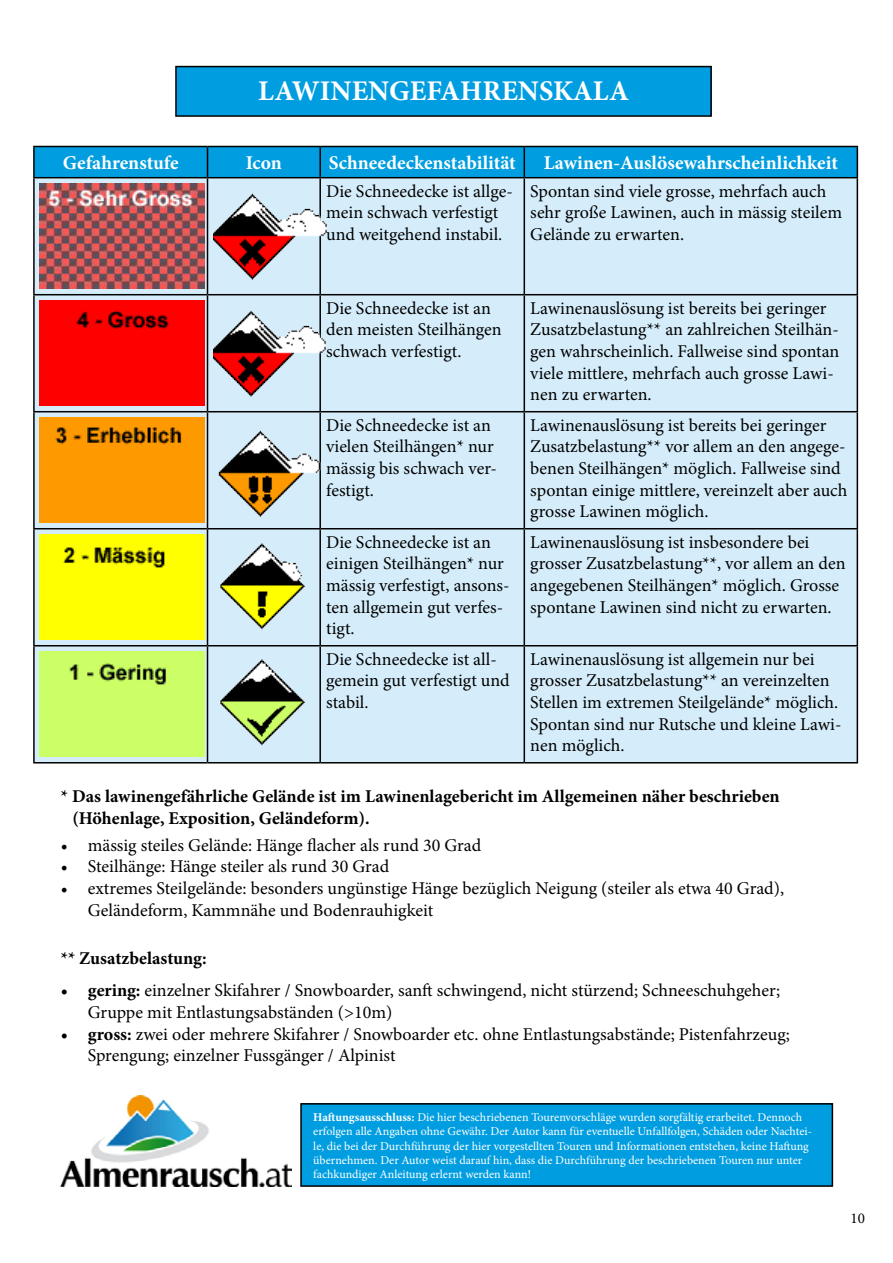
<style>
.page{position:relative;width:893px;height:1263px;background:#fff}
.page>*{position:absolute;margin:0;border:0;box-sizing:border-box;transform-origin:0 0}
.t1{font:700 28.5px "Minion Pro";color:#fff}
.t2{font:700 19.5px "Minion Pro";color:#fff}
.t3{font:18px/21.6px "Minion Pro";color:#000}
.t4{font:700 18px/21.6px "Minion Pro";color:#000}
.t5{font:15px "Minion Pro";color:#000}
.t6{font:12px/14.4px "Minion Pro";color:#fff}
.s1{font-weight:700}
</style>
<div class="page">
<div style="left:176px;top:67px;width:535px;height:49px;background:#009ee0"></div>
<div style="left:175px;top:66px;width:537px;height:51px;border:2px solid #000"></div>
<div style="left:301px;top:1104px;width:531px;height:82px;background:#009ee0"></div>
<div style="left:300px;top:1103px;width:533px;height:84px;border:2px solid #000"></div>
<svg style="left:35px;top:147px;width:822px;height:30px;background:#009cdd"></svg>
<div style="left:35px;top:178px;width:822px;height:584px;background:#d5edfa"></div>
<hr style="left:33px;top:146px;width:174px;height:1px;background:#000">
<hr style="left:33px;top:147px;width:2px;height:30px;background:#000">
<hr style="left:207px;top:146px;width:113px;height:1px;background:#000">
<hr style="left:207px;top:147px;width:1px;height:30px;background:#000">
<hr style="left:320px;top:146px;width:204px;height:1px;background:#000">
<hr style="left:319px;top:147px;width:2px;height:30px;background:#000">
<hr style="left:524px;top:146px;width:334px;height:1px;background:#000">
<hr style="left:524px;top:147px;width:1px;height:30px;background:#000">
<hr style="left:857px;top:147px;width:1px;height:30px;background:#000">
<hr style="left:33px;top:177px;width:174px;height:1px;background:#000">
<hr style="left:33px;top:178px;width:2px;height:116px;background:#000">
<hr style="left:207px;top:177px;width:113px;height:1px;background:#000">
<hr style="left:207px;top:178px;width:1px;height:116px;background:#000">
<hr style="left:320px;top:177px;width:204px;height:1px;background:#000">
<hr style="left:319px;top:178px;width:2px;height:116px;background:#000">
<hr style="left:524px;top:177px;width:334px;height:1px;background:#000">
<hr style="left:524px;top:178px;width:1px;height:116px;background:#000">
<hr style="left:857px;top:178px;width:1px;height:116px;background:#000">
<hr style="left:33px;top:294px;width:174px;height:1px;background:#000">
<hr style="left:33px;top:295px;width:2px;height:116px;background:#000">
<hr style="left:207px;top:294px;width:113px;height:1px;background:#000">
<hr style="left:207px;top:295px;width:1px;height:116px;background:#000">
<hr style="left:320px;top:294px;width:204px;height:1px;background:#000">
<hr style="left:319px;top:295px;width:2px;height:116px;background:#000">
<hr style="left:524px;top:294px;width:334px;height:1px;background:#000">
<hr style="left:524px;top:295px;width:1px;height:116px;background:#000">
<hr style="left:857px;top:295px;width:1px;height:116px;background:#000">
<hr style="left:33px;top:411px;width:174px;height:1px;background:#000">
<hr style="left:33px;top:412px;width:2px;height:116px;background:#000">
<hr style="left:207px;top:411px;width:113px;height:1px;background:#000">
<hr style="left:207px;top:412px;width:1px;height:116px;background:#000">
<hr style="left:320px;top:411px;width:204px;height:1px;background:#000">
<hr style="left:319px;top:412px;width:2px;height:116px;background:#000">
<hr style="left:524px;top:411px;width:334px;height:1px;background:#000">
<hr style="left:524px;top:412px;width:1px;height:116px;background:#000">
<hr style="left:857px;top:412px;width:1px;height:116px;background:#000">
<hr style="left:33px;top:528px;width:174px;height:1px;background:#000">
<hr style="left:33px;top:529px;width:2px;height:116px;background:#000">
<hr style="left:207px;top:528px;width:113px;height:1px;background:#000">
<hr style="left:207px;top:529px;width:1px;height:116px;background:#000">
<hr style="left:320px;top:528px;width:204px;height:1px;background:#000">
<hr style="left:319px;top:529px;width:2px;height:116px;background:#000">
<hr style="left:524px;top:528px;width:334px;height:1px;background:#000">
<hr style="left:524px;top:529px;width:1px;height:116px;background:#000">
<hr style="left:857px;top:529px;width:1px;height:116px;background:#000">
<hr style="left:33px;top:645px;width:174px;height:1px;background:#000">
<hr style="left:33px;top:646px;width:2px;height:116px;background:#000">
<hr style="left:207px;top:645px;width:113px;height:1px;background:#000">
<hr style="left:207px;top:646px;width:1px;height:116px;background:#000">
<hr style="left:320px;top:645px;width:204px;height:1px;background:#000">
<hr style="left:319px;top:646px;width:2px;height:116px;background:#000">
<hr style="left:524px;top:645px;width:334px;height:1px;background:#000">
<hr style="left:524px;top:646px;width:1px;height:116px;background:#000">
<hr style="left:857px;top:646px;width:1px;height:116px;background:#000">
<hr style="left:33px;top:762px;width:174px;height:1px;background:#000">
<hr style="left:207px;top:762px;width:113px;height:1px;background:#000">
<hr style="left:320px;top:762px;width:204px;height:1px;background:#000">
<hr style="left:524px;top:762px;width:334px;height:1px;background:#000">
<img style="left:40px;top:184px;width:165px;height:105px">
<img style="left:213px;top:184px;width:119px;height:105px">
<div style="left:40px;top:301px;width:165px;height:105px;background:#f00"></div>
<img style="left:213px;top:301px;width:118px;height:105px">
<img style="left:40px;top:418px;width:165px;height:105px">
<img style="left:213px;top:418px;width:114px;height:105px">
<img style="left:40px;top:535px;width:165px;height:105px">
<img style="left:213px;top:535px;width:114px;height:105px">
<div style="left:40px;top:652px;width:165px;height:105px;background:#cf6"></div>
<img style="left:213px;top:652px;width:114px;height:104px">
<img style="left:61px;top:1095px;width:231px;height:92px">
<h1 class="t1" style="left:258px;top:71px;width:373px">LAWINENGEFAHRENSKALA</h1>
<p class="t2" style="left:63px;top:149px;width:117px">Gefahrenstufe</p>
<p class="t2" style="left:246px;top:149px;width:38px">Icon</p>
<p class="t2" style="left:329px;top:149px;width:189px">Schneedeckenstabilität</p>
<p class="t2" style="left:544px;top:149px;width:296px">Lawinen-Auslösewahrscheinlichkeit</p>
<p class="t3" style="left:326px;top:180px;width:188px">Die Schneedecke ist allge&shy;mein schwach verfestigt und weitgehend instabil.</p>
<p class="t3" style="left:530px;top:180px;width:313px">Spontan sind viele grosse, mehrfach auch sehr große Lawinen, auch in mässig steilem<br>Gelände zu erwarten.</p>
<p class="t3" style="left:326px;top:297px;width:177px">Die Schneedecke ist an den meisten Steilhängen schwach verfestigt.</p>
<p class="t3" style="left:530px;top:297px;width:311px">Lawinenauslösung ist bereits bei geringer Zusatzbelastung** an zahlreichen Steilhän&shy;gen wahrscheinlich. Fallweise sind spontan viele mittlere, mehrfach auch grosse Lawi&shy;nen zu erwarten.</p>
<p class="t3" style="left:326px;top:414px;width:172px">Die Schneedecke ist an vielen Steilhängen* nur mässig bis schwach ver&shy;festigt.</p>
<p class="t3" style="left:530px;top:414px;width:319px">Lawinenauslösung ist bereits bei geringer Zusatzbelastung** vor allem an den angege&shy;benen Steilhängen* möglich. Fallweise sind spontan einige mittlere, vereinzelt aber auch grosse Lawinen möglich.</p>
<p class="t3" style="left:326px;top:531px;width:185px">Die Schneedecke ist an einigen Steilhängen* nur mässig verfestigt, ansons&shy;ten allgemein gut verfes&shy;tigt.</p>
<p class="t3" style="left:530px;top:531px;width:317px">Lawinenauslösung ist insbesondere bei grosser Zusatzbelastung**, vor allem an den angegebenen Steilhängen* möglich. Grosse spontane Lawinen sind nicht zu erwarten.</p>
<p class="t3" style="left:326px;top:648px;width:185px">Die Schneedecke ist all&shy;gemein gut verfestigt und stabil.</p>
<p class="t3" style="left:530px;top:648px;width:313px">Lawinenauslösung ist allgemein nur bei grosser Zusatzbelastung** an vereinzelten Stellen im extremen Steilgelände* möglich.<br>Spontan sind nur Rutsche und kleine Lawi&shy;nen möglich.</p>
<p class="t4" style="left:73px;top:785px;width:709px;text-indent:-12px">* Das lawinengefährliche Gelände ist im Lawinenlagebericht im Allgemeinen näher beschrieben (Höhenlage, Exposition, Geländeform).</p>
<p class="t3" style="left:61px;top:834px;width:422px">• mässig steiles Gelände: Hänge flacher als rund 30 Grad</p>
<p class="t3" style="left:61px;top:856px;width:330px">• Steilhänge: Hänge steiler als rund 30 Grad</p>
<p class="t3" style="left:88px;top:877px;width:698px;text-indent:-27px">• extremes Steilgelände: besonders ungünstige Hänge bezüglich Neigung (steiler als etwa 40 Grad),<br>Geländeform, Kammnähe und Bodenrauhigkeit</p>
<p class="t4" style="left:61px;top:947px;width:147px">** Zusatzbelastung:</p>
<p class="t3" style="left:88px;top:980px;width:694px;text-indent:-27px"><span class="s1">• gering:</span> einzelner Skifahrer / Snowboarder, sanft schwingend, nicht stürzend; Schneeschuhgeher;<br>Gruppe mit Entlastungsabständen (&gt;10m)</p>
<p class="t3" style="left:88px;top:1023px;width:704px;text-indent:-27px"><span class="s1">• gross:</span> zwei oder mehrere Skifahrer / Snowboarder etc. ohne Entlastungsabstände; Pistenfahrzeug;<br>Sprengung; einzelner Fussgänger / Alpinist</p>
<p class="t6" style="left:313px;top:1110px;width:500px"><span class="s1">Haftungsausschluss:</span> Die hier beschriebenen Tourenvorschläge wurden sorgfältig erarbeitet. Dennoch erfolgen alle Angaben ohne Gewähr. Der Autor kann für eventuelle Unfallfolgen, Schäden oder Nachtei&shy;le, die bei der Durchführung der hier vorgestellten Touren und Informationen entstehen, keine Haftung übernehmen. Der Autor weist darauf hin, dass die Durchführung der beschriebenen Touren nur unter fachkundiger Anleitung erlernt werden kann!</p>
<p class="t5" style="left:850px;top:1208px;width:16px">10</p>
</div>
